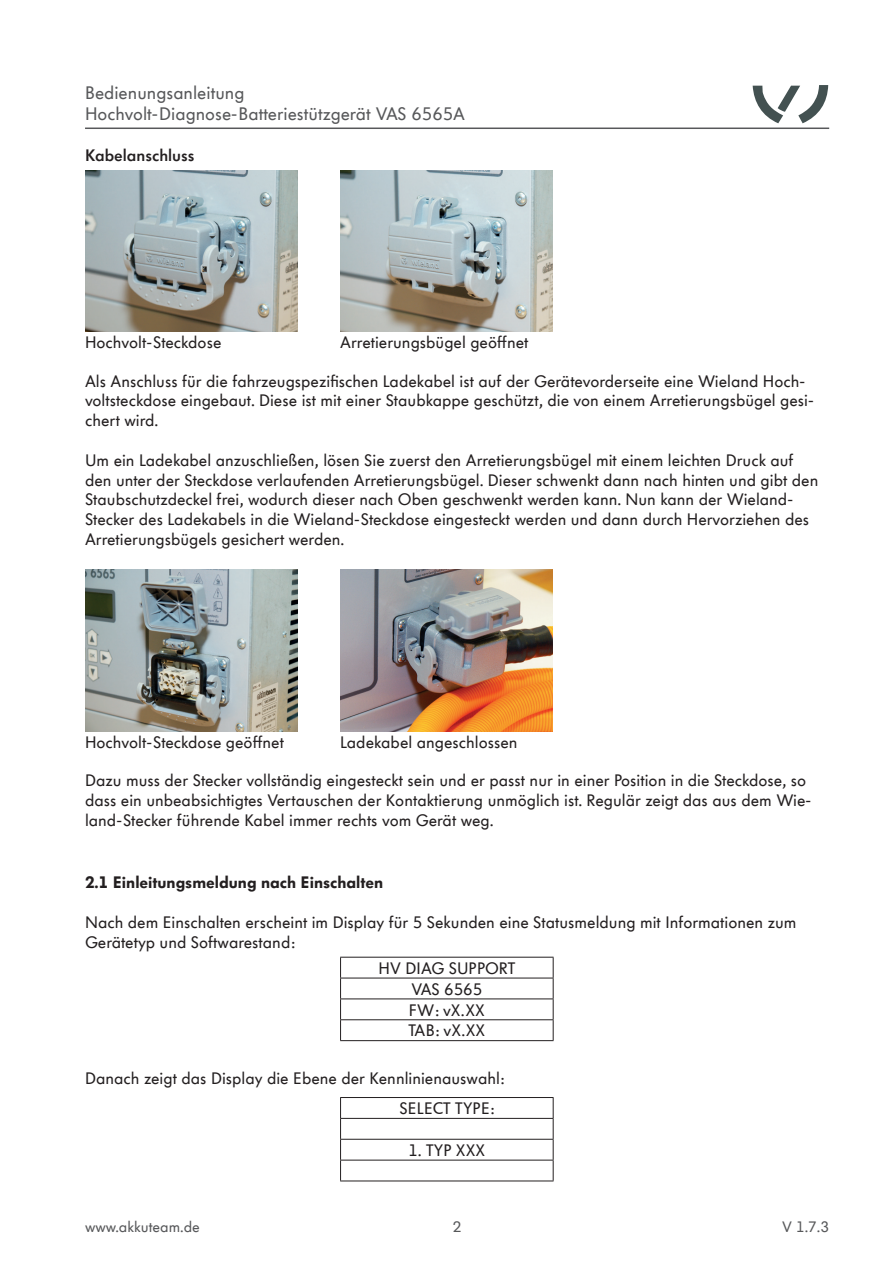
<style>
.page{position:relative;width:893px;height:1263px;background:#fff}
.page>*{position:absolute;margin:0;border:0;box-sizing:border-box;transform-origin:0 0}
.t1{font:18px/21.6px "VW Headline OT";color:#57585a}
.t2{font:16.5px/19.8px "VW Headline OT";color:#231f20}
.t3{font:900 16.5px "VW Headline OT";color:#231f20}
.t4{font:600 16.5px "VW Headline OT";color:#231f20}
.t5{font:15px "VW Headline OT";color:#57585a}
</style>
<div class="page">
<hr style="left:85px;top:128px;width:744px;height:1px;background:#57585a">
<svg style="left:753px;top:85px;width:75px;height:38px"></svg>
<img style="left:85px;top:170px;width:213px;height:162px">
<img style="left:340px;top:170px;width:213px;height:162px">
<img style="left:85px;top:570px;width:213px;height:161px">
<img style="left:340px;top:570px;width:213px;height:161px">
<hr style="left:340px;top:957px;width:214px;height:1px;background:#231f20">
<hr style="left:340px;top:978px;width:214px;height:1px;background:#231f20">
<hr style="left:340px;top:998px;width:214px;height:1px;background:#231f20">
<hr style="left:340px;top:1019px;width:214px;height:1px;background:#231f20">
<svg style="left:340px;top:957px;width:1px;height:83px"></svg>
<svg style="left:553px;top:957px;width:1px;height:83px"></svg>
<hr style="left:340px;top:1040px;width:214px;height:1px;background:#231f20">
<hr style="left:340px;top:1097px;width:214px;height:1px;background:#231f20">
<hr style="left:340px;top:1118px;width:214px;height:1px;background:#231f20">
<hr style="left:340px;top:1139px;width:214px;height:1px;background:#231f20">
<hr style="left:340px;top:1160px;width:214px;height:1px;background:#231f20">
<svg style="left:340px;top:1098px;width:1px;height:82px"></svg>
<svg style="left:553px;top:1098px;width:1px;height:82px"></svg>
<hr style="left:340px;top:1180px;width:214px;height:1px;background:#231f20">
<p class="t1" style="left:85px;top:82px;width:382px">Bedienungsanleitung<br>Hochvolt-Diagnose-Batteriestützgerät VAS 6565A</p>
<p class="t4" style="left:85px;top:145px;width:111px">Kabelanschluss</p>
<p class="t2" style="left:85px;top:333px;width:138px">Hochvolt-Steckdose</p>
<p class="t2" style="left:340px;top:333px;width:190px">Arretierungsbügel geöffnet</p>
<p class="t2" style="left:85px;top:371px;width:730px">Als Anschluss für die fahrzeugspezifischen Ladekabel ist auf der Gerätevorderseite eine Wieland Hoch&shy;voltsteckdose eingebaut. Diese ist mit einer Staubkappe geschützt, die von einem Arretierungsbügel gesi&shy;chert wird.</p>
<p class="t2" style="left:85px;top:450px;width:735px">Um ein Ladekabel anzuschließen, lösen Sie zuerst den Arretierungsbügel mit einem leichten Druck auf den unter der Steckdose verlaufenden Arretierungsbügel. Dieser schwenkt dann nach hinten und gibt den Staubschutzdeckel frei, wodurch dieser nach Oben geschwenkt werden kann. Nun kann der Wieland-Stecker des Ladekabels in die Wieland-Steckdose eingesteckt werden und dann durch Hervorziehen des Arretierungsbügels gesichert werden.</p>
<p class="t2" style="left:85px;top:733px;width:200px">Hochvolt-Steckdose geöffnet</p>
<p class="t2" style="left:340px;top:733px;width:179px">Ladekabel angeschlossen</p>
<p class="t2" style="left:85px;top:771px;width:728px">Dazu muss der Stecker vollständig eingesteckt sein und er passt nur in einer Position in die Steckdose, so dass ein unbeabsichtigtes Vertauschen der Kontaktierung unmöglich ist. Regulär zeigt das aus dem Wie&shy;land-Stecker führende Kabel immer rechts vom Gerät weg.</p>
<p class="t3" style="left:85px;top:871px;width:300px">2.1 Einleitungsmeldung nach Einschalten</p>
<p class="t2" style="left:85px;top:913px;width:713px">Nach dem Einschalten erscheint im Display für 5 Sekunden eine Statusmeldung mit Informationen zum<br>Gerätetyp und Softwarestand:</p>
<p class="t2" style="left:378px;top:958px;width:138px;line-height:20.9px;text-align:center">HV DIAG SUPPORT<br>VAS 6565<br>FW: vX.XX<br>TAB: vX.XX</p>
<p class="t2" style="left:400px;top:1063px;width:108px;line-height:30.2px;text-indent:-315px">Danach zeigt das Display die Ebene der Kennlinienauswahl:<br>SELECT TYPE:</p>
<p class="t2" style="left:408px;top:1140px;width:78px">1. TYP XXX</p>
<p class="t5" style="left:85px;top:1217px;width:116px">www.akkuteam.de</p>
<p class="t5" style="left:453px;top:1217px;width:10px">2</p>
<p class="t5" style="left:782px;top:1217px;width:49px">V 1.7.3</p>
</div>
